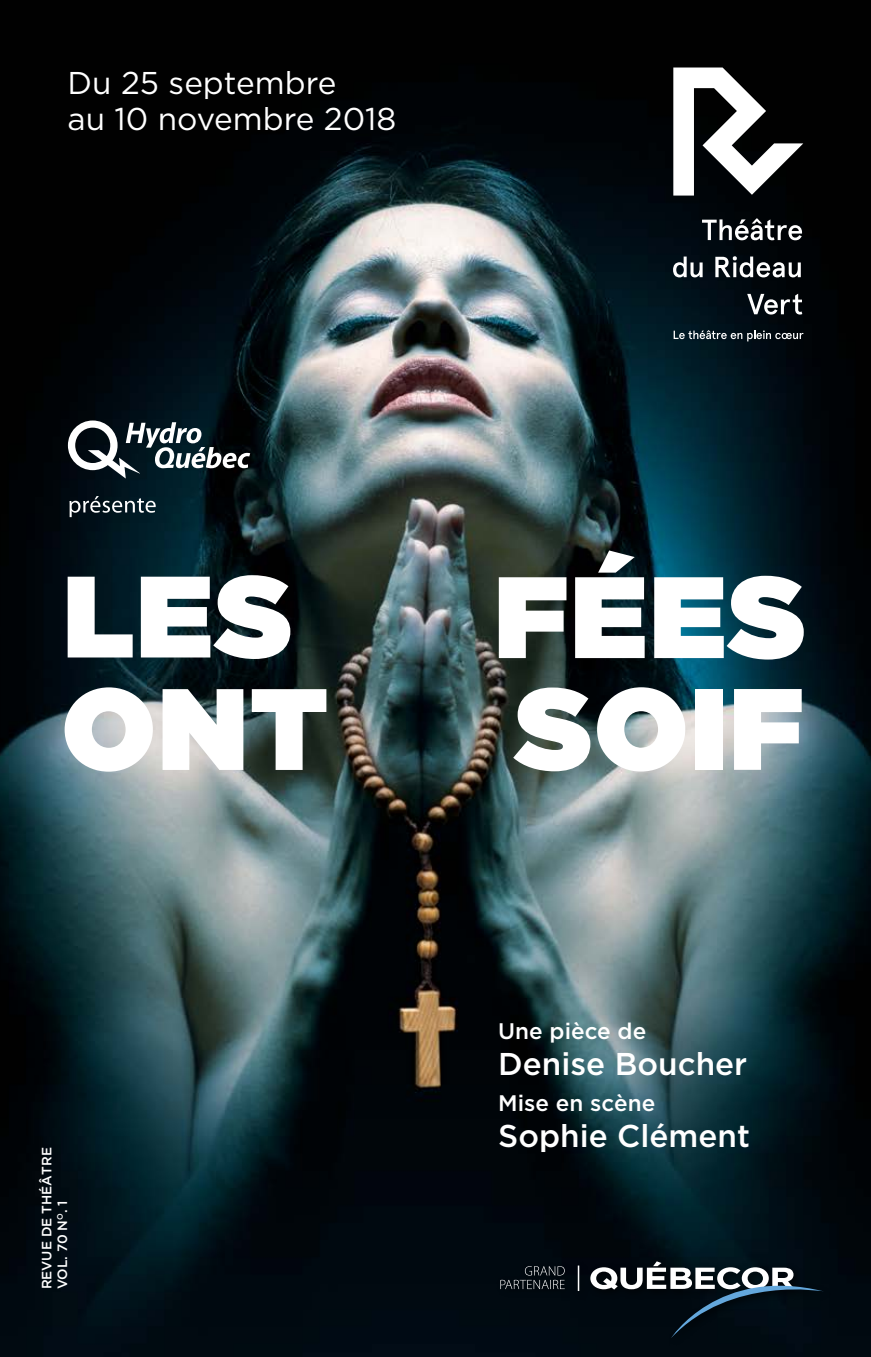
<style>
.page{position:relative;width:871px;height:1357px;background:#fff}
.page>*{position:absolute;margin:0;border:0;box-sizing:border-box;transform-origin:0 0}
.t1{font:900 115.42px "Gotham HTF";letter-spacing:.02em;color:#fff}
.t2{font:31.5px/36px "Gotham HTF";color:#fff}
.t3{font:500 31.5px "Gotham HTF";color:#fff}
.t4{font:500 22.5px "Gotham HTF";color:#fff}
.t5{font:500 13.5px/15.8px "Gotham HTF";color:#fff}
</style>
<div class="page">
<img style="left:0;top:0;width:871px;height:1357px">
<svg style="left:673px;top:67px;width:130px;height:129px"></svg>
<svg style="left:702px;top:218px;width:100px;height:22px"></svg>
<svg style="left:673px;top:256px;width:29px;height:21px"></svg>
<svg style="left:715px;top:256px;width:86px;height:21px"></svg>
<svg style="left:747px;top:294px;width:55px;height:20px"></svg>
<svg style="left:673px;top:330px;width:130px;height:11px"></svg>
<svg style="left:68px;top:420px;width:182px;height:58px"></svg>
<svg style="left:70px;top:496px;width:86px;height:21px;background:#3a484f"></svg>
<div style="left:496px;top:1257px;width:337px;height:90px;background:#000a11"></div>
<svg style="left:500px;top:1266px;width:65px;height:23px"></svg>
<svg style="left:578px;top:1265px;width:1px;height:26px"></svg>
<svg style="left:590px;top:1261px;width:233px;height:77px"></svg>
<p class="t2" style="left:68px;top:64px;width:330px">Du 25 septembre<br>au 10 novembre 2018</p>
<h1 class="t1" style="left:63px;top:550px;width:230px">LES</h1>
<h1 class="t1" style="left:494px;top:550px;width:313px">FÉES</h1>
<h1 class="t1" style="left:62px;top:662px;width:267px">ONT</h1>
<h1 class="t1" style="left:515px;top:662px;width:290px">SOIF</h1>
<p class="t5" style="left:39px;top:1289px;width:144px;rotate:-90deg">REVUE DE THÉÂTRE<br>VOL. 70 N<sup>O</sup>. 1</p>
<p class="t4" style="left:498px;top:1018px;width:149px">Une pièce de</p>
<p class="t3" style="left:498px;top:1046px;width:250px">Denise Boucher</p>
<p class="t4" style="left:498px;top:1090px;width:159px">Mise en scène</p>
<p class="t3" style="left:498px;top:1118px;width:253px">Sophie Clément</p>
</div>
